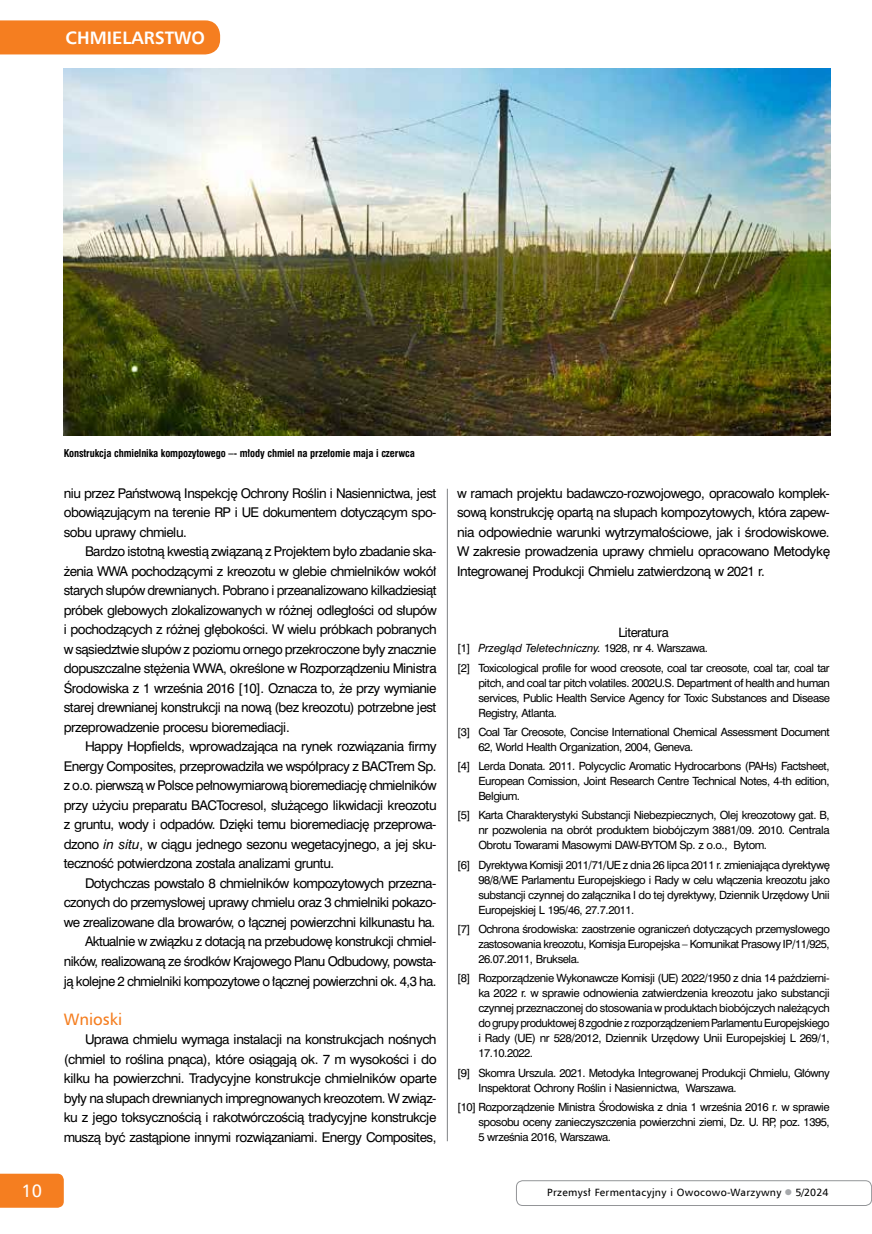
<style>
.page{position:relative;width:872px;height:1234px;background:#fff}
.page>*{position:absolute;margin:0;border:0;box-sizing:border-box;transform-origin:0 0}
.t1{font:700 18px "Humnst 777 EU";color:#fff}
.t2{font:18px "Humnst 777 EU";color:#fff}
.t3{font:16.5px "Humnst 777 EU";color:#f57e20}
.t4{font:12.45px/19.5px "Swis 721 PL";letter-spacing:-.01em;color:#000;text-align:justify}
.t5{font:12px "Swis 721 PL";letter-spacing:-.005em;color:#000}
.t6{font:10.5px/15px "Swis 721 PL";letter-spacing:-.005em;color:#000;text-align:justify}
.t7{font:10.5px "Swis 721 Cn PL Bold A";letter-spacing:-.01em;color:#000}
.t8{font:10.5px "Humnst 777 EU";letter-spacing:.03em;color:#000}
.s1{font-style:italic}
.s2{color:#a7a9ac}
</style>
<div class="page">
<img style="left:64px;top:68px;width:766px;height:367px">
<hr style="left:447px;top:488px;width:1px;height:652px;background:#808285">
<div style="left:0;top:20px;width:220px;height:34px;background:#f57e20"></div>
<div style="left:0;top:1173px;width:64px;height:34px;background:#f57e20"></div>
<div style="left:516px;top:1179px;width:356px;height:26px;border:1px solid #939598;border-radius:6px"></div>
<h1 class="t1" style="left:66px;top:27px;width:141px">CHMIELARSTWO</h1>
<h1 class="t2" style="left:21px;top:1179px;width:22px">10</h1>
<p class="t7" style="left:64px;top:447px;width:353px">Konstrukcja chmielnika kompozytowego –- młody chmiel na przełomie maja i czerwca</p>
<p class="t4" style="left:64px;top:483px;width:374px">niu przez Państwową Inspekcję Ochrony Roślin i Nasiennictwa, jest obowiązującym na terenie RP i UE dokumentem dotyczącym spo&shy;sobu uprawy chmielu.</p>
<p class="t4" style="left:64px;top:541px;width:374px;text-indent:21px">Bardzo istotną kwestią związaną z Projektem było zbadanie ska&shy;żenia WWA pochodzącymi z kreozotu w glebie chmielników wokół starych słupów drewnianych. Pobrano i przeanalizowano kilkadziesiąt próbek glebowych zlokalizowanych w różnej odległości od słupów i pochodzących z różnej głębokości. W wielu próbkach pobranych w sąsiedztwie słupów z poziomu ornego przekroczone były znacznie dopuszczalne stężenia WWA, określone w Rozporządzeniu Ministra Środowiska z 1 września 2016 [10]. Oznacza to, że przy wymianie starej drewnianej konstrukcji na nową (bez kreozotu) potrzebne jest przeprowadzenie procesu bioremediacji.</p>
<p class="t4" style="left:64px;top:736px;width:374px;text-indent:21px">Happy Hopfields, wprowadzająca na rynek rozwiązania firmy Energy Composites, przeprowadziła we współpracy z BACTrem Sp. z o.o. pierwszą w Polsce pełnowymiarową bioremediację chmielników przy użyciu preparatu BACTocresol, służącego likwidacji kreozotu z gruntu, wody i odpadów. Dzięki temu bioremediację przeprowa&shy;dzono <span class="s1">in situ</span>, w ciągu jednego sezonu wegetacyjnego, a jej sku&shy;teczność potwierdzona została analizami gruntu.</p>
<p class="t4" style="left:64px;top:873px;width:374px;text-align:right">Dotychczas powstało 8 chmielników kompozytowych przezna&shy;czonych do przemysłowej uprawy chmielu oraz 3 chmielniki pokazo&shy;we zrealizowane dla browarów, o łącznej powierzchni kilkunastu ha.<br>Aktualnie w związku z dotacją na przebudowę konstrukcji chmiel&shy;ników, realizowaną ze środków Krajowego Planu Odbudowy, powsta&shy;ją kolejne 2 chmielniki kompozytowe o łącznej powierzchni ok. 4,3 ha.</p>
<h2 class="t3" style="left:64px;top:1008px;width:60px">Wnioski</h2>
<p class="t4" style="left:64px;top:1029px;width:374px;text-indent:21px">Uprawa chmielu wymaga instalacji na konstrukcjach nośnych (chmiel to roślina pnąca), które osiągają ok. 7 m wysokości i do kilku ha powierzchni. Tradycyjne konstrukcje chmielników oparte były na słupach drewnianych impregnowanych kreozotem. W związ&shy;ku z jego toksycznością i rakotwórczością tradycyjne konstrukcje muszą być zastąpione innymi rozwiązaniami. Energy Composites,</p>
<p class="t4" style="left:457px;top:483px;width:374px">w ramach projektu badawczo-rozwojowego, opracowało komplek&shy;sową konstrukcję opartą na słupach kompozytowych, która zapew&shy;nia odpowiednie warunki wytrzymałościowe, jak i środowiskowe.<br>W zakresie prowadzenia uprawy chmielu opracowano Metodykę Integrowanej Produkcji Chmielu zatwierdzoną w 2021 r.</p>
<p class="t5" style="left:618px;top:624px;width:51px">Literatura</p>
<p class="t6" style="left:457px;top:638px;width:374px;line-height:19.2px">[1] <span class="s1">Przegląd Teletechniczny.</span> 1928, nr 4. Warszawa.<br>[2] Toxicological profile for wood creosote, coal tar creosote, coal tar, coal tar</p>
<p class="t6" style="left:478px;top:674px;width:353px">pitch, and coal tar pitch volatiles. 2002U.S. Department of health and human services, Public Health Service Agency for Toxic Substances and Disease Registry, Atlanta.</p>
<p class="t6" style="left:478px;top:724px;width:352px;text-indent:-21px">[3] Coal Tar Creosote, Concise International Chemical Assessment Document<br>62, World Health Organization, 2004, Geneva.</p>
<p class="t6" style="left:478px;top:758px;width:352px;text-indent:-21px">[4] Lerda Donata. 2011. Polycyclic Aromatic Hydrocarbons (PAHs) Factsheet, European Comission, Joint Research Centre Technical Notes, 4-th edition, Belgium.</p>
<p class="t6" style="left:478px;top:807px;width:352px;text-indent:-21px">[5] Karta Charakterystyki Substancji Niebezpiecznych, Olej kreozotowy gat. B, nr pozwolenia na obrót produktem biobójczym 3881/09. 2010. Centrala Obrotu Towarami Masowymi DAW-BYTOM Sp. z o.o., Bytom.</p>
<p class="t6" style="left:478px;top:856px;width:352px;text-indent:-21px">[6] Dyrektywa Komisji 2011/71/UE z dnia 26 lipca 2011 r. zmieniająca dyrektywę 98/8/WE Parlamentu Europejskiego i Rady w celu włączenia kreozotu jako substancji czynnej do załącznika I do tej dyrektywy, Dziennik Urzędowy Unii Europejskiej L 195/46, 27.7.2011.</p>
<p class="t6" style="left:478px;top:921px;width:352px;text-indent:-21px">[7] Ochrona środowiska: zaostrzenie ograniczeń dotyczących przemysłowego zastosowania kreozotu, Komisja Europejska – Komunikat Prasowy IP/11/925, 26.07.2011, Bruksela.</p>
<p class="t6" style="left:478px;top:970px;width:353px;text-indent:-21px">[8] Rozporządzenie Wykonawcze Komisji (UE) 2022/1950 z dnia 14 październi&shy;ka 2022 r. w sprawie odnowienia zatwierdzenia kreozotu jako substancji czynnej przeznaczonej do stosowania w produktach biobójczych należących do grupy produktowej 8 zgodnie z rozporządzeniem Parlamentu Europejskiego i Rady (UE) nr 528/2012, Dziennik Urzędowy Unii Europejskiej L 269/1, 17.10.2022.</p>
<p class="t6" style="left:478px;top:1064px;width:352px;text-indent:-21px">[9] Skomra Urszula. 2021. Metodyka Integrowanej Produkcji Chmielu, Główny<br>Inspektorat Ochrony Roślin i Nasiennictwa, Warszawa.</p>
<p class="t6" style="left:478px;top:1098px;width:352px;text-indent:-21px">[10] Rozporządzenie Ministra Środowiska z dnia 1 września 2016 r. w sprawie sposobu oceny zanieczyszczenia powierzchni ziemi, Dz. U. RP, poz. 1395, 5 września 2016, Warszawa.</p>
<p class="t8" style="left:547px;top:1185px;width:282px">Przemysł Fermentacyjny i Owocowo-Warzywny <span class="s2">●</span> 5/2024</p>
</div>
